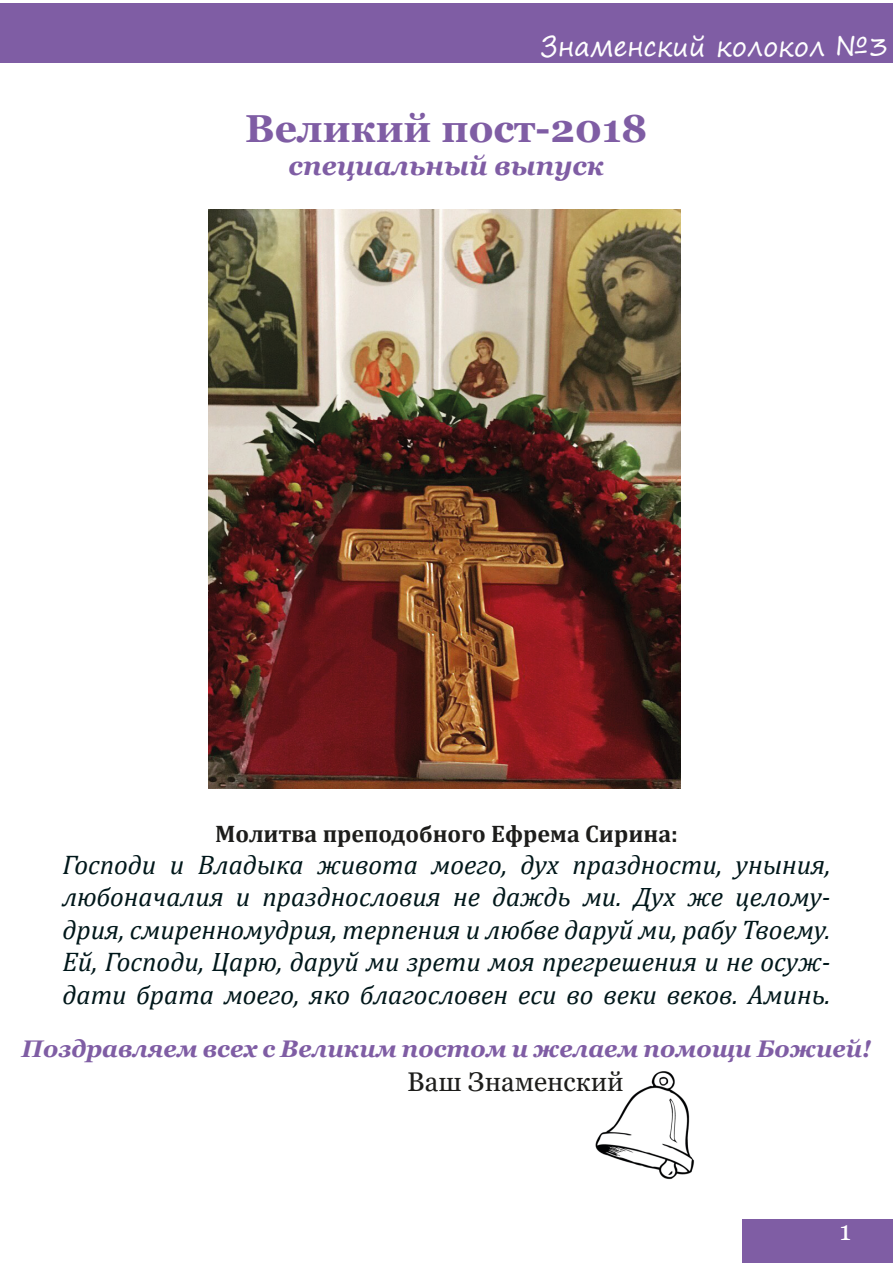
<style>
.page{position:relative;width:893px;height:1263px;background:#fff}
.page>*{position:absolute;margin:0;border:0;box-sizing:border-box;transform-origin:0 0}
.t1{font:700 39px "Georgia";color:#7f5da4}
.t2{font:italic 27px/32.4px "Cambria";color:#00171a;text-align:justify}
.t3{font:27px "Segoe Print";color:#fff}
.t4{font:italic 700 27px "Georgia";color:#7f5da4}
.t5{font:27px "Georgia";color:#1d1d1b}
.t6{font:27px "Georgia";color:#fff}
.t7{font:italic 700 24px "Georgia";color:#7f5da4}
.t8{font:700 24px "Cambria";color:#1d1d1b}
</style>
<div class="page">
<div style="left:0;top:3px;width:893px;height:60px;background:#7f5da4"></div>
<div style="left:742px;top:1219px;width:151px;height:44px;background:#7f5da4"></div>
<img style="left:595px;top:1071px;width:99px;height:108px">
<img style="left:208px;top:209px;width:472px;height:580px">
<p class="t3" style="left:541px;top:22px;width:349px">Знаменский колокол №3</p>
<p class="t1" style="left:245px;top:104px;width:404px">Великий пост-2018</p>
<p class="t4" style="left:289px;top:148px;width:317px">специальный выпуск</p>
<p class="t8" style="left:215px;top:816px;width:464px">Молитва преподобного Ефрема Сирина:</p>
<p class="t2" style="left:62px;top:847px;width:770px">Господи и Владыка живота моего, дух праздности, уныния,</p>
<p class="t2" style="left:62px;top:880px;width:770px">любоначалия и празднословия не даждь ми. Дух же целому&shy;дрия, смиренномудрия, терпения и любве даруй ми, рабу Твоему.<br>Ей, Господи, Царю, даруй ми зрети моя прегрешения и не осуж&shy;дати брата моего, яко благословен еси во веки веков. Аминь.</p>
<p class="t7" style="left:22px;top:1033px;width:851px">Поздравляем всех с Великим постом и желаем помощи Божией!</p>
<p class="t5" style="left:407px;top:1065px;width:218px">Ваш Знаменский</p>
<p class="t6" style="left:840px;top:1214px;width:13px">1</p>
</div>
